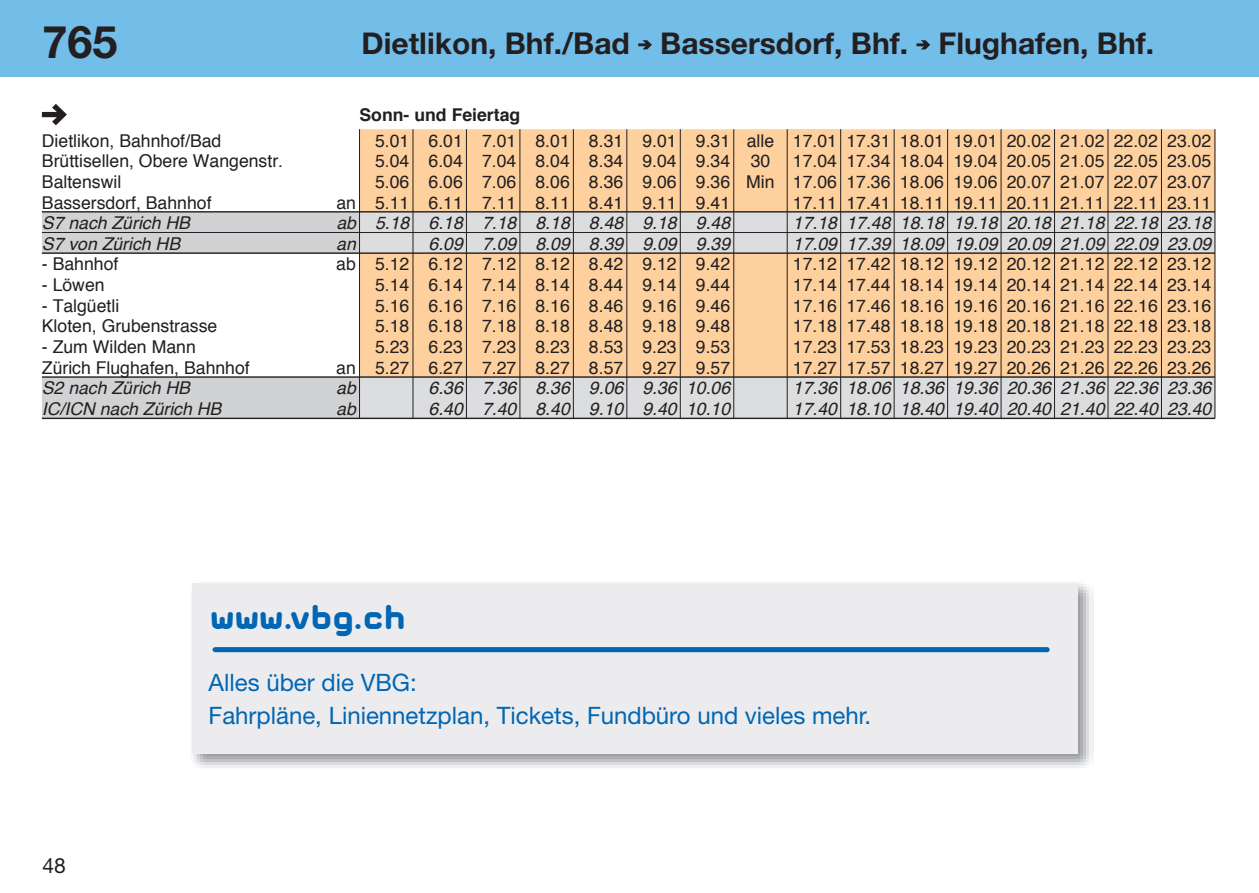
<style>
.page{position:relative;width:1259px;height:893px;background:#fff}
.page>*{position:absolute;margin:0;border:0;box-sizing:border-box;transform-origin:0 0}
.t1{font:700 45px "Helvetica Neue LT";color:#231f20}
.t2{font:700 44.1px "Helvetica";color:#231f20}
.t3{font:900 39px "VBG";color:#0166b3}
.t4{font:700 30px "Helvetica Neue LT";color:#231f20}
.t5{font:700 29.4px "Helvetica";color:#231f20}
.t6{font:24px/33px "Helvetica Neue LT";color:#0166b3}
.t7{font:21px "Helvetica Neue LT";color:#231f20}
.t8{font:17.7px/20.7px "Helvetica";color:#231f20;text-align:justify}
.t9{font:italic 17.7px/20.7px "Helvetica";color:#231f20}
.t10{font:700 17.7px "Helvetica";color:#231f20}
</style>
<div class="page">
<div style="left:0;top:0;width:1259px;height:77px;background:#73bde9"></div>
<svg style="left:638px;top:40px;width:14px;height:9px"></svg>
<svg style="left:916px;top:40px;width:14px;height:9px"></svg>
<svg style="left:42px;top:104px;width:1173px;height:315px"></svg>
<img style="left:192px;top:583px;width:901px;height:185px">
<div style="left:193px;top:583px;width:885px;height:170px;background:#ececee"></div>
<div style="left:215px;top:647px;width:832px;height:5px;background:#0166b3"></div>
<h2 class="t2" style="left:49px;top:12px;width:75px">765</h2>
<h3 class="t5" style="left:359px;top:20px;width:263px">Dietlikon, Bhf./Bad</h3>
<h3 class="t5" style="left:661px;top:20px;width:247px">Bassersdorf, Bhf.</h3>
<h3 class="t5" style="left:947px;top:20px;width:215px">Flughafen, Bhf.</h3>
<h1 class="t1" style="left:43px;top:14px;width:77px">765</h1>
<h3 class="t4" style="left:361px;top:25px;width:794px">Dietlikon, Bhf./Bad Bassersdorf, Bhf. Flughafen, Bhf.</h3>
<p class="t10" style="left:359px;top:103px;width:162px">Sonn- und Feiertag</p>
<p class="t8" style="left:42px;top:129px;width:243px;text-align:left">Dietlikon, Bahnhof/Bad<br>Brüttisellen, Obere Wangenstr.<br>Baltenswil<br>Bassersdorf, Bahnhof</p>
<p class="t8" style="left:336px;top:192px;width:21px">an</p>
<p class="t9" style="left:42px;top:213px;width:150px">S7 nach Zürich HB</p>
<p class="t9" style="left:336px;top:213px;width:21px">ab</p>
<p class="t9" style="left:42px;top:234px;width:140px">S7 von Zürich HB</p>
<p class="t9" style="left:336px;top:234px;width:21px">an</p>
<p class="t8" style="left:42px;top:253px;width:78px">B- f ohnha</p>
<p class="t8" style="left:336px;top:253px;width:21px">ba</p>
<p class="t8" style="left:42px;top:274px;width:64px">- Löwen</p>
<p class="t8" style="left:42px;top:295px;width:177px">- Talgüetli<br>Kloten, Grubenstrasse</p>
<p class="t8" style="left:42px;top:336px;width:209px">- Zum Wilden Mann<br>Zürich Flughafen, Bahnhof</p>
<p class="t8" style="left:336px;top:357px;width:21px">an</p>
<p class="t9" style="left:42px;top:378px;width:150px">S2 nach Zürich HB</p>
<p class="t9" style="left:336px;top:378px;width:21px">ab</p>
<p class="t9" style="left:42px;top:399px;width:181px">IC/ICN nach Zürich HB</p>
<p class="t9" style="left:336px;top:399px;width:21px">ab</p>
<p class="t8" style="left:375px;top:129px;width:36px">5.01<br>5.04<br>5.06<br>5.11</p>
<p class="t9" style="left:375px;top:213px;width:36px">5.18</p>
<p class="t8" style="left:375px;top:253px;width:36px">5.12<br>5.14<br>5.16<br>5.18<br>5.23<br>5.27</p>
<p class="t8" style="left:428px;top:129px;width:36px">6.01<br>6.04<br>6.06<br>6.11</p>
<p class="t9" style="left:428px;top:213px;width:36px">6.18<br>6.09</p>
<p class="t8" style="left:428px;top:253px;width:36px">6.12<br>6.14<br>6.16<br>6.18<br>6.23<br>6.27</p>
<p class="t9" style="left:428px;top:378px;width:36px">6.36<br>6.40</p>
<p class="t8" style="left:482px;top:129px;width:36px">7.01<br>7.04<br>7.06<br>7.11</p>
<p class="t9" style="left:482px;top:213px;width:36px">7.18<br>7.09</p>
<p class="t8" style="left:482px;top:253px;width:36px">7.12<br>7.14<br>7.16<br>7.18<br>7.23<br>7.27</p>
<p class="t9" style="left:482px;top:378px;width:36px">7.36<br>7.40</p>
<p class="t8" style="left:535px;top:129px;width:36px">8.01<br>8.04<br>8.06<br>8.11</p>
<p class="t9" style="left:535px;top:213px;width:36px">8.18<br>8.09</p>
<p class="t8" style="left:535px;top:253px;width:36px">8.12<br>8.14<br>8.16<br>8.18<br>8.23<br>8.27</p>
<p class="t9" style="left:535px;top:378px;width:36px">8.36<br>8.40</p>
<p class="t8" style="left:589px;top:129px;width:36px">8.31<br>8.34<br>8.36<br>8.41</p>
<p class="t9" style="left:589px;top:213px;width:36px">8.48<br>8.39</p>
<p class="t8" style="left:589px;top:253px;width:36px">8.42<br>8.44<br>8.46<br>8.48<br>8.53<br>8.57</p>
<p class="t9" style="left:589px;top:378px;width:36px">9.06<br>9.10</p>
<p class="t8" style="left:642px;top:129px;width:36px">9.01<br>9.04<br>9.06<br>9.11</p>
<p class="t9" style="left:642px;top:213px;width:36px">9.18<br>9.09</p>
<p class="t8" style="left:642px;top:253px;width:36px">9.12<br>9.14<br>9.16<br>9.18<br>9.23<br>9.27</p>
<p class="t9" style="left:642px;top:378px;width:36px">9.36<br>9.40</p>
<p class="t8" style="left:746px;top:129px;width:30px;text-align:left">alle<br>30<br>Min</p>
<p class="t8" style="left:696px;top:129px;width:36px">9.31</p>
<p class="t8" style="left:793px;top:129px;width:46px">17.01</p>
<p class="t8" style="left:696px;top:150px;width:36px">9.34</p>
<p class="t8" style="left:793px;top:150px;width:46px">17.04</p>
<p class="t8" style="left:696px;top:171px;width:36px">9.36</p>
<p class="t8" style="left:793px;top:171px;width:46px">17.06</p>
<p class="t8" style="left:696px;top:192px;width:36px">9.41</p>
<p class="t8" style="left:793px;top:192px;width:46px">17.11</p>
<p class="t9" style="left:696px;top:213px;width:36px">9.48</p>
<p class="t9" style="left:793px;top:213px;width:46px">17.18</p>
<p class="t9" style="left:696px;top:234px;width:36px">9.39</p>
<p class="t9" style="left:793px;top:234px;width:46px">17.09</p>
<p class="t8" style="left:696px;top:253px;width:36px">9.42</p>
<p class="t8" style="left:793px;top:253px;width:46px">17.12</p>
<p class="t8" style="left:696px;top:274px;width:36px">9.44</p>
<p class="t8" style="left:793px;top:274px;width:46px">17.14</p>
<p class="t8" style="left:696px;top:295px;width:36px">9.46</p>
<p class="t8" style="left:793px;top:295px;width:46px">17.16</p>
<p class="t8" style="left:696px;top:315px;width:36px">9.48</p>
<p class="t8" style="left:793px;top:315px;width:46px">17.18</p>
<p class="t8" style="left:696px;top:336px;width:36px">9.53</p>
<p class="t8" style="left:793px;top:336px;width:46px">17.23</p>
<p class="t8" style="left:696px;top:357px;width:36px">9.57</p>
<p class="t8" style="left:793px;top:357px;width:46px">17.27</p>
<p class="t9" style="left:686px;top:378px;width:46px">10.06</p>
<p class="t9" style="left:793px;top:378px;width:46px">17.36</p>
<p class="t9" style="left:686px;top:399px;width:46px">10.10</p>
<p class="t9" style="left:793px;top:399px;width:46px">17.40</p>
<p class="t8" style="left:846px;top:129px;width:46px">17.31<br>17.34<br>17.36<br>17.41</p>
<p class="t9" style="left:846px;top:213px;width:46px">17.48<br>17.39</p>
<p class="t8" style="left:846px;top:253px;width:46px">17.42<br>17.44<br>17.46<br>17.48<br>17.53<br>17.57</p>
<p class="t9" style="left:846px;top:378px;width:46px">18.06<br>18.10</p>
<p class="t8" style="left:900px;top:129px;width:46px">18.01<br>18.04<br>18.06<br>18.11</p>
<p class="t9" style="left:900px;top:213px;width:46px">18.18<br>18.09</p>
<p class="t8" style="left:900px;top:253px;width:46px">18.12<br>18.14<br>18.16<br>18.18<br>18.23<br>18.27</p>
<p class="t9" style="left:900px;top:378px;width:46px">18.36<br>18.40</p>
<p class="t8" style="left:953px;top:129px;width:46px">19.01<br>19.04<br>19.06<br>19.11</p>
<p class="t9" style="left:953px;top:213px;width:46px">19.18<br>19.09</p>
<p class="t8" style="left:953px;top:253px;width:46px">19.12<br>19.14<br>19.16<br>19.18<br>19.23<br>19.27</p>
<p class="t9" style="left:953px;top:378px;width:46px">19.36<br>19.40</p>
<p class="t8" style="left:1006px;top:129px;width:46px">20.02<br>20.05<br>20.07<br>20.11</p>
<p class="t9" style="left:1006px;top:213px;width:46px">20.18<br>20.09</p>
<p class="t8" style="left:1006px;top:253px;width:46px">20.12<br>20.14<br>20.16<br>20.18<br>20.23<br>20.26</p>
<p class="t9" style="left:1006px;top:378px;width:46px">20.36<br>20.40</p>
<p class="t8" style="left:1060px;top:129px;width:46px">21.02<br>21.05<br>21.07<br>21.11</p>
<p class="t9" style="left:1060px;top:213px;width:46px">21.18<br>21.09</p>
<p class="t8" style="left:1060px;top:253px;width:46px">21.12<br>21.14<br>21.16<br>21.18<br>21.23<br>21.26</p>
<p class="t9" style="left:1060px;top:378px;width:46px">21.36<br>21.40</p>
<p class="t8" style="left:1113px;top:129px;width:46px">22.02<br>22.05<br>22.07<br>22.11</p>
<p class="t9" style="left:1113px;top:213px;width:46px">22.18<br>22.09</p>
<p class="t8" style="left:1113px;top:253px;width:46px">22.12<br>22.14<br>22.16<br>22.18<br>22.23<br>22.26</p>
<p class="t9" style="left:1113px;top:378px;width:46px">22.36<br>22.40</p>
<p class="t8" style="left:1167px;top:129px;width:46px">23.02<br>23.05<br>23.07<br>23.11</p>
<p class="t9" style="left:1167px;top:213px;width:46px">23.18<br>23.09</p>
<p class="t8" style="left:1167px;top:253px;width:46px">23.12<br>23.14<br>23.16<br>23.18<br>23.23<br>23.26</p>
<p class="t9" style="left:1167px;top:378px;width:46px">23.36<br>23.40</p>
<p class="t7" style="left:43px;top:853px;width:25px">48</p>
<h3 class="t3" style="left:210px;top:595px;width:197px">www.vbg.ch</h3>
<h3 class="t6" style="left:209px;top:665px;width:664px">Alles über die VBG:<br>Fahrpläne, Liniennetzplan, Tickets, Fundbüro und vieles mehr.</h3>
</div>
